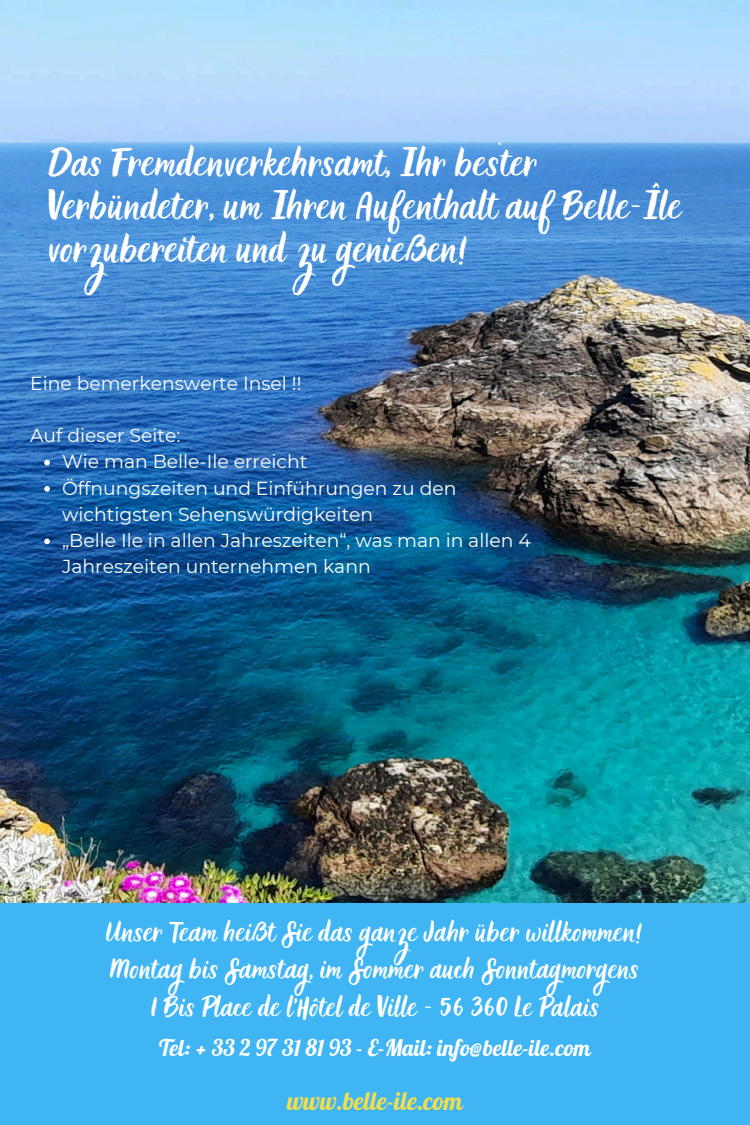
<style>
.page{position:relative;width:750px;height:1125px;background:#fff}
.page>*{position:absolute;margin:0;border:0;box-sizing:border-box;transform-origin:0 0}
.t1{font:31.25px/43.1px "Holla";color:#fff}
.t2{font:25px "Galada";color:#f3df4d}
.t3{font:22.5px/37.5px "Holla";color:#fff;text-align:center}
.t4{font:22.5px "Galada";color:#fff}
.t5{font:18.75px/26.2px "Montserrat";color:#fff}
</style>
<div class="page">
<img style="left:0;top:0;width:750px;height:904px">
<svg style="left:44px;top:460px;width:6px;height:5px"></svg>
<svg style="left:44px;top:486px;width:6px;height:6px"></svg>
<svg style="left:44px;top:539px;width:6px;height:5px"></svg>
<div style="left:0;top:904px;width:750px;height:221px;background:#40b5f4"></div>
<p class="t1" style="left:48px;top:141px;width:635px">Das Fremdenverkehrsamt, Ihr bester<br>Verbündeter, um Ihren Aufenthalt auf Belle-Île vorzubereiten und zu genießen!</p>
<h1 class="t5" style="left:30px;top:370px;width:273px">Eine bemerkenswerte Insel !!</h1>
<p class="t5" style="left:30px;top:422px;width:152px">Auf dieser Seite:</p>
<p class="t5" style="left:62px;top:448px;width:247px">Wie man Belle-Ile erreicht</p>
<p class="t5" style="left:62px;top:475px;width:396px">Öffnungszeiten und Einführungen zu den wichtigsten Sehenswürdigkeiten</p>
<p class="t5" style="left:62px;top:527px;width:470px">„Belle Ile in allen Jahreszeiten“, was man in allen 4<br>Jahreszeiten unternehmen kann</p>
<h3 class="t3" style="left:106px;top:913px;width:539px">Unser Team heißt Sie das ganze Jahr über willkommen!<br>Montag bis Samstag, im Sommer auch Sonntagmorgens<br>1 Bis Place de l'Hôtel de Ville - 56 360 Le Palais</h3>
<h3 class="t4" style="left:159px;top:1035px;width:433px">Tel: + 33 2 97 31 81 93 - E-Mail: info@belle-ile.com</h3>
<h2 class="t2" style="left:287px;top:1087px;width:177px">www.belle-ile.com</h2>
</div>
